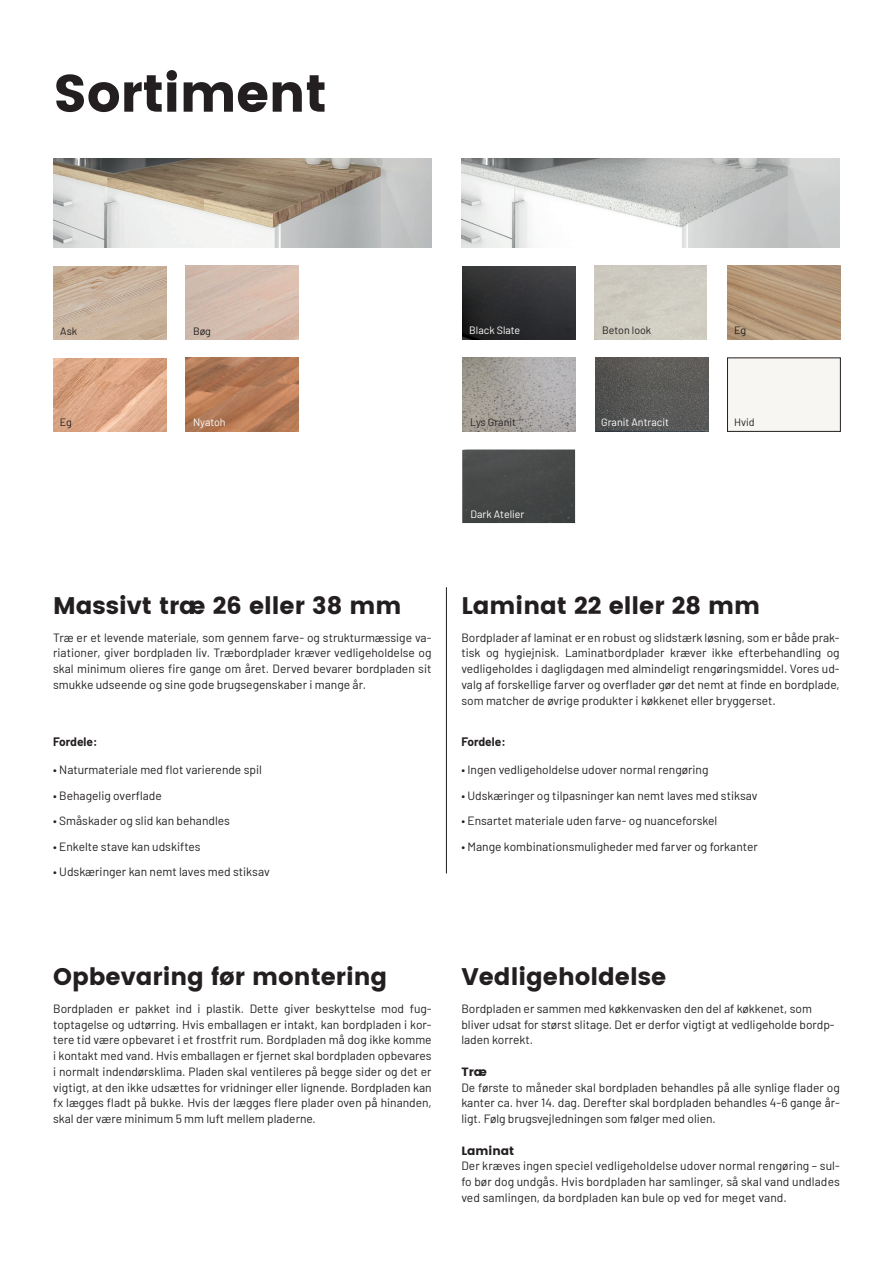
<style>
.page{position:relative;width:893px;height:1263px;background:#fff}
.page>*{position:absolute;margin:0;border:0;box-sizing:border-box;transform-origin:0 0}
.t1{font:52.5px "Poppins";letter-spacing:-.01em;color:#231f20}
.t2{font:24px "Poppins";color:#231f20}
.t3{font:12px/15.8px "Barlow";color:#231f20;text-align:justify}
.t4{font:700 12px "Barlow";color:#231f20}
.t5{font:12px "Poppins";color:#231f20}
.t6{font:10.65px "Barlow";color:#fff}
.t7{font:10.65px "Barlow";color:#231f20}
</style>
<div class="page">
<img style="left:462px;top:449px;width:113px;height:74px">
<img style="left:596px;top:358px;width:112px;height:73px">
<img style="left:462px;top:358px;width:113px;height:73px">
<img style="left:727px;top:266px;width:113px;height:73px">
<img style="left:462px;top:266px;width:113px;height:74px">
<img style="left:185px;top:358px;width:113px;height:73px">
<img style="left:54px;top:358px;width:112px;height:74px">
<img style="left:185px;top:266px;width:113px;height:73px">
<img style="left:54px;top:266px;width:112px;height:74px">
<img style="left:462px;top:158px;width:377px;height:89px">
<img style="left:54px;top:158px;width:377px;height:89px">
<hr style="left:446px;top:587px;width:1px;height:286px;background:#231f20">
<h1 class="t1" style="left:53px;top:63px;width:275px">Sortiment</h1>
<p class="t7" style="left:60px;top:324px;width:18px">Ask</p>
<p class="t7" style="left:193px;top:324px;width:20px">Bøg</p>
<p class="t7" style="left:60px;top:415px;width:14px">Eg</p>
<p class="t6" style="left:193px;top:414px;width:34px">Nyatoh</p>
<p class="t6" style="left:469px;top:323px;width:53px">Black Slate</p>
<p class="t7" style="left:602px;top:323px;width:51px">Beton look</p>
<p class="t7" style="left:734px;top:323px;width:14px">Eg</p>
<p class="t7" style="left:470px;top:415px;width:47px">Lys Granit</p>
<p class="t6" style="left:601px;top:415px;width:69px">Granit Antracit</p>
<p class="t7" style="left:734px;top:414px;width:22px">Hvid</p>
<p class="t6" style="left:471px;top:506px;width:55px">Dark Atelier</p>
<h2 class="t2" style="left:53px;top:592px;width:350px">Massivt træ 26 eller 38 mm</h2>
<p class="t3" style="left:53px;top:629px;width:380px">Træ er et levende materiale, som gennem farve- og strukturmæssige va&shy;riationer, giver bordpladen liv. Træbordplader kræver vedligeholdelse og skal minimum olieres fire gange om året. Derved bevarer bordpladen sit smukke udseende og sine gode brugsegenskaber i mange år.</p>
<p class="t4" style="left:53px;top:733px;width:46px">Fordele:</p>
<p class="t3" style="left:53px;top:761px;width:210px">• Naturmateriale med flot varierende spil</p>
<p class="t3" style="left:53px;top:787px;width:110px">• Behagelig overflade</p>
<p class="t3" style="left:53px;top:812px;width:178px">• Småskader og slid kan behandles</p>
<p class="t3" style="left:53px;top:838px;width:149px">• Enkelte stave kan udskiftes</p>
<p class="t3" style="left:53px;top:863px;width:218px">• Udskæringer kan nemt laves med stiksav</p>
<h2 class="t2" style="left:461px;top:592px;width:300px">Laminat 22 eller 28 mm</h2>
<p class="t3" style="left:461px;top:629px;width:380px">Bordplader af laminat er en robust og slidstærk løsning, som er både prak&shy;tisk og hygiejnisk. Laminatbordplader kræver ikke efterbehandling og vedligeholdes i dagligdagen med almindeligt rengøringsmiddel. Vores ud&shy;valg af forskellige farver og overflader gør det nemt at finde en bordplade, som matcher de øvrige produkter i køkkenet eller bryggerset.</p>
<p class="t4" style="left:461px;top:733px;width:46px">Fordele:</p>
<p class="t3" style="left:461px;top:761px;width:249px">• Ingen vedligeholdelse udover normal rengøring</p>
<p class="t3" style="left:461px;top:787px;width:298px">• Udskæringer og tilpasninger kan nemt laves med stiksav</p>
<p class="t3" style="left:461px;top:812px;width:257px">• Ensartet materiale uden farve- og nuanceforskel</p>
<p class="t3" style="left:461px;top:838px;width:298px">• Mange kombinationsmuligheder med farver og forkanter</p>
<h2 class="t2" style="left:53px;top:963px;width:336px">Opbevaring før montering</h2>
<p class="t3" style="left:53px;top:1000px;width:380px">Bordpladen er pakket ind i plastik. Dette giver beskyttelse mod fug&shy;toptagelse og udtørring. Hvis emballagen er intakt, kan bordpladen i kor&shy;tere tid være opbevaret i et frostfrit rum. Bordpladen må dog ikke komme i kontakt med vand. Hvis emballagen er fjernet skal bordpladen opbevares i normalt indendørsklima. Pladen skal ventileres på begge sider og det er vigtigt, at den ikke udsættes for vridninger eller lignende. Bordpladen kan fx lægges fladt på bukke. Hvis der lægges flere plader oven på hinanden, skal der være minimum 5 mm luft mellem pladerne.</p>
<h2 class="t2" style="left:461px;top:963px;width:206px">Vedligeholdelse</h2>
<p class="t3" style="left:461px;top:1000px;width:375px;text-align:left">Bordpladen er sammen med køkkenvasken den del af køkkenet, som bliver udsat for størst slitage. Det er derfor vigtigt at vedligeholde bordp&shy;laden korrekt.</p>
<p class="t5" style="left:461px;top:1065px;width:27px">Træ</p>
<p class="t3" style="left:461px;top:1078px;width:380px">De første to måneder skal bordpladen behandles på alle synlige flader og kanter ca. hver 14. dag. Derefter skal bordpladen behandles 4-6 gange år&shy;ligt. Følg brugsvejledningen som følger med olien.</p>
<p class="t5" style="left:461px;top:1143px;width:54px">Laminat</p>
<p class="t3" style="left:461px;top:1157px;width:380px">Der kræves ingen speciel vedligeholdelse udover normal rengøring – sul&shy;fo bør dog undgås. Hvis bordpladen har samlinger, så skal vand undlades ved samlingen, da bordpladen kan bule op ved for meget vand.</p>
</div>
